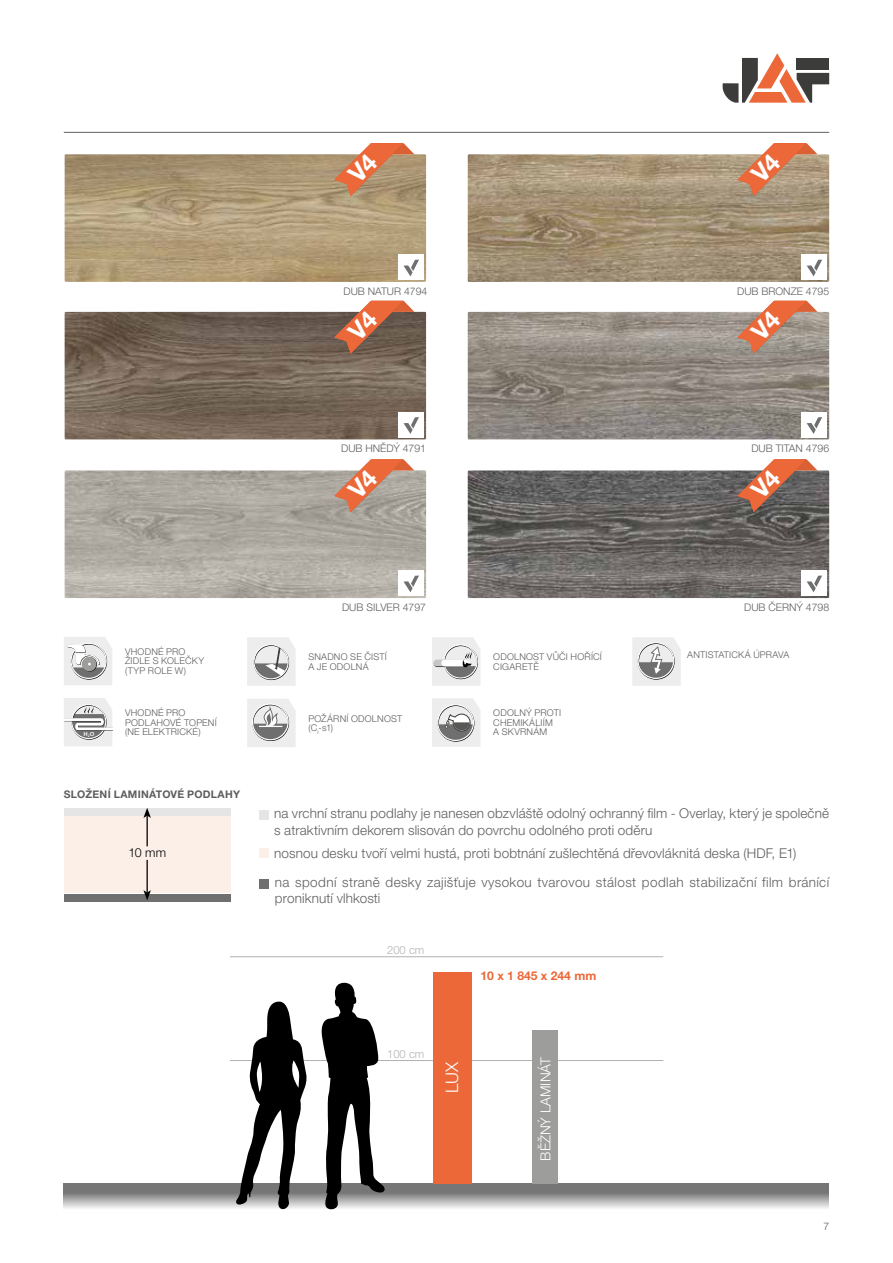
<style>
.page{position:relative;width:893px;height:1263px;background:#fff}
.page>*{position:absolute;margin:0;border:0;box-sizing:border-box;transform-origin:0 0}
.t1{font:300 17.25px "Helvetica Neue LTW1 G";color:#fff}
.t2{font:300 13.8px "Helvetica Neue LTW1 G";color:#fff}
.t3{font:300 13.5px/16.5px "Helvetica Neue LTW1 G";letter-spacing:.01em;color:#5f5e5e}
.t4{font:300 12.45px "Helvetica Neue LTW1 G";color:#000}
.t5{font:700 12.15px "Helvetica Neue LTW1 G";color:#ec6839}
.t6{font:300 11.25px "Helvetica Neue LTW1 G";color:#b3b2b2}
.t7{font:300 10.5px "Helvetica Neue LTW1 G";color:#5f5e5e}
.t8{font:700 10.5px "Helvetica Neue LTW1 G";letter-spacing:.025em;color:#5f5e5e}
.t9{font:300 10.5px "Helvetica Neue LT Pro";color:#5f5e5e}
.t10{font:300 9.3px/9.3px "Helvetica Neue LTW1 G";letter-spacing:.02em;color:#5f5e5e}
.t11{font:700 5.85px "Syntax Next LTW1 G";color:#fff}
</style>
<div class="page">
<hr style="left:64px;top:132px;width:765px;height:1px;background:#717170">
<svg style="left:723px;top:53px;width:106px;height:50px"></svg>
<img style="left:65px;top:154px;width:361px;height:128px">
<div style="left:399px;top:254px;width:25px;height:26px;background:#fff"></div>
<svg style="left:403px;top:260px;width:16px;height:16px"></svg>
<img style="left:65px;top:312px;width:361px;height:127px">
<div style="left:399px;top:412px;width:25px;height:25px;background:#fff"></div>
<svg style="left:403px;top:417px;width:16px;height:17px"></svg>
<img style="left:65px;top:470px;width:361px;height:128px">
<div style="left:399px;top:570px;width:25px;height:26px;background:#fff"></div>
<svg style="left:403px;top:575px;width:16px;height:17px"></svg>
<img style="left:468px;top:154px;width:361px;height:128px">
<div style="left:802px;top:254px;width:25px;height:26px;background:#fff"></div>
<svg style="left:807px;top:260px;width:15px;height:16px"></svg>
<img style="left:468px;top:312px;width:361px;height:127px">
<div style="left:802px;top:412px;width:25px;height:25px;background:#fff"></div>
<svg style="left:807px;top:417px;width:15px;height:17px"></svg>
<img style="left:468px;top:470px;width:361px;height:128px">
<div style="left:802px;top:570px;width:25px;height:26px;background:#fff"></div>
<svg style="left:807px;top:575px;width:15px;height:17px"></svg>
<hr style="left:230px;top:956px;width:433px;height:1px;background:#b3b2b2">
<hr style="left:230px;top:1060px;width:433px;height:1px;background:#b3b2b2">
<svg style="left:64px;top:1183px;width:765px;height:25px;background:#9c9b9b"></svg>
<svg style="left:235px;top:1001px;width:72px;height:209px"></svg>
<svg style="left:320px;top:982px;width:66px;height:228px"></svg>
<div style="left:433px;top:972px;width:38px;height:211px;background:#ec6839"></div>
<div style="left:532px;top:1030px;width:26px;height:153px;background:#9d9d9c"></div>
<svg style="left:632px;top:637px;width:49px;height:49px;background:#d3d3d3"></svg>
<div style="left:64px;top:815px;width:167px;height:78px;background:#fcefe7"></div>
<div style="left:64px;top:808px;width:167px;height:7px;background:#e5e5e5"></div>
<div style="left:65px;top:894px;width:166px;height:8px;background:#706f6f"></div>
<hr style="left:147px;top:860px;width:1px;height:32px;background:#000">
<svg style="left:143px;top:890px;width:8px;height:10px"></svg>
<hr style="left:147px;top:815px;width:1px;height:31px;background:#000">
<svg style="left:143px;top:808px;width:8px;height:10px"></svg>
<div style="left:259px;top:810px;width:10px;height:10px;background:#e5e5e5"></div>
<div style="left:259px;top:848px;width:10px;height:10px;background:#fcefe7"></div>
<div style="left:259px;top:878px;width:10px;height:10px;background:#706f6f"></div>
<svg style="left:64px;top:637px;width:48px;height:48px;background:#d6d6d6"></svg>
<svg style="left:64px;top:698px;width:48px;height:48px;background:#d1d1d1"></svg>
<svg style="left:247px;top:637px;width:49px;height:49px"></svg>
<div style="left:276px;top:648px;width:4px;height:21px;border:1px solid #3c3c3b"></div>
<div style="left:254px;top:645px;width:35px;height:35px;border:1px solid #000;border-radius:50%"></div>
<div style="left:253px;top:644px;width:36px;height:35px;border:1px solid #fff;border-radius:50%"></div>
<svg style="left:247px;top:699px;width:49px;height:48px;background:#d2d1d1"></svg>
<svg style="left:432px;top:698px;width:48px;height:49px;background:#cdcdcd"></svg>
<svg style="left:432px;top:637px;width:48px;height:49px;background:#d7d7d7"></svg>
<svg style="left:334px;top:143px;width:80px;height:53px;background:#c98e6b"></svg>
<svg style="left:737px;top:143px;width:80px;height:53px;background:#cb9273"></svg>
<svg style="left:334px;top:301px;width:80px;height:53px;background:#a56d56"></svg>
<svg style="left:737px;top:301px;width:80px;height:53px;background:#c28f7a"></svg>
<svg style="left:334px;top:459px;width:80px;height:53px;background:#c99781"></svg>
<svg style="left:737px;top:459px;width:80px;height:53px;background:#a27260"></svg>
<p class="t7" style="left:344px;top:285px;width:85px">DUB NATUR 4794</p>
<p class="t7" style="left:341px;top:442px;width:86px">DUB HNĚDÝ 4791</p>
<p class="t7" style="left:737px;top:285px;width:94px">DUB BRONZE 4795</p>
<p class="t7" style="left:751px;top:442px;width:79px">DUB TITAN 4796</p>
<p class="t11" style="left:83px;top:730px;width:13px">H<sub>2</sub>O</p>
<p class="t10" style="left:125px;top:647px;width:81px">VHODNÉ PRO<br>ŽIDLE S KOLEČKY (TYP ROLE W)</p>
<p class="t10" style="left:125px;top:708px;width:93px">VHODNÉ PRO<br>PODLAHOVÉ TOPENÍ (NE ELEKTRICKÉ)</p>
<p class="t8" style="left:64px;top:788px;width:178px">SLOŽENÍ LAMINÁTOVÉ PODLAHY</p>
<p class="t4" style="left:129px;top:845px;width:39px">10 mm</p>
<p class="t7" style="left:342px;top:601px;width:85px">DUB SILVER 4797</p>
<p class="t7" style="left:744px;top:601px;width:87px">DUB ČERNÝ 4798</p>
<p class="t10" style="left:308px;top:652px;width:80px">SNADNO SE ČISTÍ<br>A JE ODOLNÁ</p>
<p class="t10" style="left:493px;top:652px;width:110px">ODOLNOST VŮČI HOŘÍCÍ<br>CIGARETĚ</p>
<p class="t10" style="left:687px;top:650px;width:104px">ANTISTATICKÁ ÚPRAVA</p>
<p class="t10" style="left:308px;top:714px;width:95px">POŽÁRNÍ ODOLNOST (C<sub>l</sub>-s1)</p>
<p class="t10" style="left:493px;top:708px;width:69px">ODOLNÝ PROTI<br>CHEMIKÁLIÍM<br>A SKVRNÁM</p>
<p class="t3" style="left:274px;top:805px;width:557px">na vrchní stranu podlahy je nanesen obzvláště odolný ochranný film - Overlay, který je společně s atraktivním dekorem slisován do povrchu odolného proti oděru</p>
<p class="t3" style="left:274px;top:839px;width:557px;line-height:28.5px">nosnou desku tvoří velmi hustá, proti bobtnání zušlechtěná dřevovláknitá deska (HDF, E1)<br>na spodní straně desky zajišťuje vysokou tvarovou stálost podlah stabilizační film bránící</p>
<p class="t3" style="left:275px;top:890px;width:107px">proniknutí vlhkosti</p>
<p class="t6" style="left:387px;top:943px;width:39px">200 cm</p>
<p class="t5" style="left:480px;top:969px;width:117px">10 x 1 845 x 244 mm</p>
<p class="t6" style="left:387px;top:1047px;width:39px">100 cm</p>
<p class="t1" style="left:441px;top:1093px;width:32px;rotate:-90deg">LUX</p>
<p class="t2" style="left:537px;top:1161px;width:105px;rotate:-90deg">BĚŽNÝ LAMINÁT</p>
<p class="t9" style="left:823px;top:1220px;width:7px">7</p>
</div>
